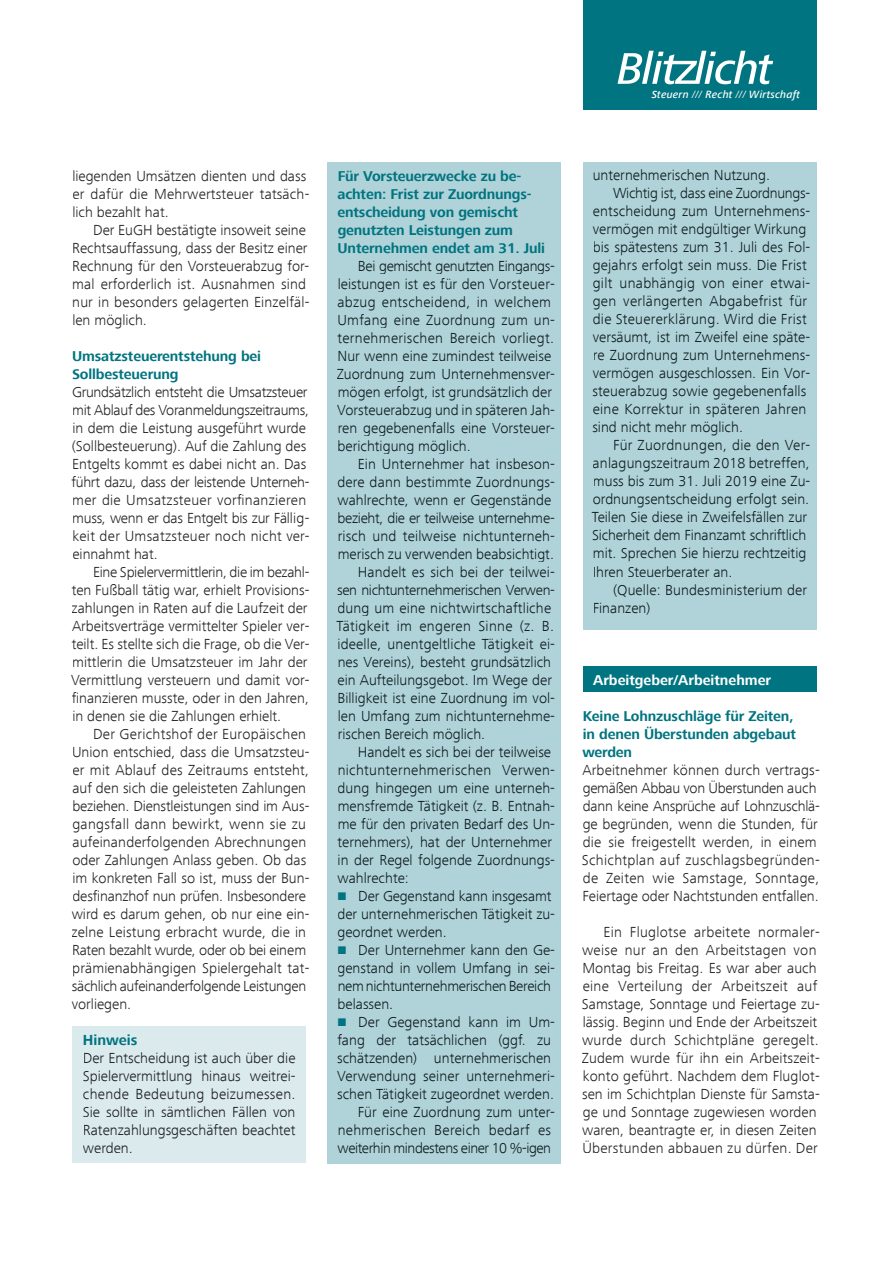
<style>
.page{position:relative;width:893px;height:1263px;background:#fff}
.page>*{position:absolute;margin:0;border:0;box-sizing:border-box;transform-origin:0 0}
.t1{font:300 15px/18px "Frutiger Next Com";color:#231f20}
.t2{font:300 15px/18px "Frutiger Next Com";color:#0c191d}
.t3{font:300 15px "Frutiger Next Com";letter-spacing:.02em;color:#0c191d}
.t4{font:300 15px/18px "Frutiger Next Com";color:#1a1c1f;text-align:justify}
.t5{font:300 15px "Frutiger Next Com";letter-spacing:-.02em;color:#0c191d}
.t6{font:700 15px "Frutiger Next Com";color:#007480}
.t7{font:700 14.7px/18px "Frutiger Next Com";letter-spacing:-.01em;color:#007480}
.t8{font:700 14.7px "Frutiger Next Com";color:#fff}
.t9{font:italic 500 10.8px "Frutiger Next Com";letter-spacing:.02em;color:#fff}
.s1{font-weight:400}
.s2{color:#007480}
</style>
<div class="page">
<div style="left:72px;top:1027px;width:234px;height:136px;background:#dbeaed"></div>
<div style="left:583px;top:667px;width:233px;height:25px;background:#007480"></div>
<div style="left:327px;top:163px;width:234px;height:1001px;background:#b0d3d9"></div>
<div style="left:583px;top:162px;width:233px;height:468px;background:#b0d3d9"></div>
<div style="left:583px;top:0;width:233px;height:110px;background:#007480"></div>
<svg style="left:617px;top:51px;width:156px;height:33px"></svg>
<p class="t9" style="left:652px;top:88px;width:150px">Steuern <span class="s1">///</span> Recht <span class="s1">///</span> Wirtschaft</p>
<p class="t1" style="left:72px;top:167px;width:239px">liegenden Umsätzen dienten und dass er dafür die Mehrwertsteuer tatsäch&shy;lich bezahlt hat.</p>
<p class="t1" style="left:72px;top:221px;width:239px;text-indent:21px">Der EuGH bestätigte insoweit seine Rechtsauffassung, dass der Besitz einer Rechnung für den Vorsteuerabzug for&shy;mal erforderlich ist. Ausnahmen sind nur in besonders gelagerten Einzelfäl&shy;len möglich.</p>
<p class="t7" style="left:72px;top:347px;width:191px">Umsatzsteuerentstehung bei<br>Sollbesteuerung</p>
<p class="t1" style="left:72px;top:383px;width:239px">Grundsätzlich entsteht die Umsatzsteuer mit Ablauf des Voranmeldungszeitraums, in dem die Leistung ausgeführt wurde (Sollbesteuerung). Auf die Zahlung des Entgelts kommt es dabei nicht an. Das führt dazu, dass der leistende Unterneh&shy;mer die Umsatzsteuer vorfinanzieren muss, wenn er das Entgelt bis zur Fällig&shy;keit der Umsatzsteuer noch nicht ver&shy;einnahmt hat.</p>
<p class="t1" style="left:71px;top:563px;width:240px;text-indent:22px">Eine Spielervermittlerin, die im bezahl&shy;ten Fußball tätig war, erhielt Provisions&shy;zahlungen in Raten auf die Laufzeit der Arbeitsverträge vermittelter Spieler ver&shy;teilt. Es stellte sich die Frage, ob die Ver&shy;mittlerin die Umsatzsteuer im Jahr der Vermittlung versteuern und damit vor&shy;finanzieren musste, oder in den Jahren, in denen sie die Zahlungen erhielt.</p>
<p class="t1" style="left:72px;top:725px;width:239px;text-indent:21px">Der Gerichtshof der Europäischen Union entschied, dass die Umsatzsteu&shy;er mit Ablauf des Zeitraums entsteht, auf den sich die geleisteten Zahlungen beziehen. Dienstleistungen sind im Aus&shy;gangsfall dann bewirkt, wenn sie zu aufeinanderfolgenden Abrechnungen oder Zahlungen Anlass geben. Ob das im konkreten Fall so ist, muss der Bun&shy;desfinanzhof nun prüfen. Insbesondere wird es darum gehen, ob nur eine ein&shy;zelne Leistung erbracht wurde, die in Raten bezahlt wurde, oder ob bei einem prämienabhängigen Spielergehalt tat&shy;sächlich aufeinanderfolgende Leistungen vorliegen.</p>
<p class="t6" style="left:83px;top:1031px;width:56px">Hinweis</p>
<p class="t4" style="left:83px;top:1049px;width:214px">Der Entscheidung ist auch über die Spielervermittlung hinaus weitrei&shy;chende Bedeutung beizumessen.<br>Sie sollte in sämtlichen Fällen von Ratenzahlungsgeschäften beachtet werden.</p>
<p class="t7" style="left:337px;top:167px;width:209px">Für Vorsteuerzwecke zu be&shy;achten: Frist zur Zuordnungs&shy;entscheidung von gemischt genutzten Leistungen zum<br>Unternehmen endet am 31. Juli</p>
<p class="t2" style="left:337px;top:257px;width:220px;text-indent:21px">Bei gemischt genutzten Eingangs&shy;leistungen ist es für den Vorsteuer&shy;abzug entscheidend, in welchem Umfang eine Zuordnung zum un&shy;ternehmerischen Bereich vorliegt.<br>Nur wenn eine zumindest teilweise Zuordnung zum Unternehmensver&shy;mögen erfolgt, ist grundsätzlich der Vorsteuerabzug und in späteren Jah&shy;ren gegebenenfalls eine Vorsteuer&shy;berichtigung möglich.</p>
<p class="t2" style="left:358px;top:455px;width:199px">Ein Unternehmer hat insbeson-</p>
<p class="t2" style="left:337px;top:473px;width:219px">dere dann bestimmte Zuordnungs-</p>
<p class="t2" style="left:338px;top:491px;width:215px">wahlrechte, wenn er Gegenstände</p>
<p class="t5" style="left:338px;top:509px;width:219px">bezieht, die er teilweise unternehme-</p>
<p class="t2" style="left:338px;top:527px;width:219px">risch und teilweise nichtunterneh-</p>
<p class="t2" style="left:338px;top:545px;width:218px">merisch zu verwenden beabsichtigt.</p>
<p class="t2" style="left:358px;top:563px;width:199px">Handelt es sich bei der teilwei-</p>
<p class="t5" style="left:337px;top:581px;width:219px">sen nichtunternehmerischen Verwen-</p>
<p class="t2" style="left:337px;top:599px;width:215px">dung um eine nichtwirtschaftliche</p>
<p class="t3" style="left:336px;top:617px;width:219px">Tätigkeit im engeren Sinne (z. B.</p>
<p class="t2" style="left:338px;top:635px;width:219px">ideelle, unentgeltliche Tätigkeit ei-</p>
<p class="t2" style="left:338px;top:653px;width:215px">nes Vereins), besteht grundsätzlich</p>
<p class="t2" style="left:338px;top:671px;width:216px">ein Aufteilungsgebot. Im Wege der</p>
<p class="t2" style="left:337px;top:689px;width:219px">Billigkeit ist eine Zuordnung im vol-</p>
<p class="t2" style="left:338px;top:707px;width:219px">len Umfang zum nichtunternehme-</p>
<p class="t2" style="left:338px;top:725px;width:149px">rischen Bereich möglich.</p>
<p class="t2" style="left:358px;top:743px;width:195px">Handelt es sich bei der teilweise</p>
<p class="t3" style="left:338px;top:761px;width:219px">nichtunternehmerischen Verwen-</p>
<p class="t2" style="left:337px;top:779px;width:219px">dung hingegen um eine unterneh-</p>
<p class="t2" style="left:338px;top:797px;width:219px">mensfremde Tätigkeit (z. B. Entnah-</p>
<p class="t2" style="left:338px;top:815px;width:219px">me für den privaten Bedarf des Un-</p>
<p class="t2" style="left:337px;top:833px;width:216px">ternehmers), hat der Unternehmer</p>
<p class="t2" style="left:338px;top:851px;width:219px">in der Regel folgende Zuordnungs-</p>
<p class="t2" style="left:338px;top:869px;width:73px">wahlrechte:</p>
<p class="t2" style="left:337px;top:887px;width:219px"><span class="s2">■</span> Der Gegenstand kann insgesamt der unternehmerischen Tätigkeit zu&shy;geordnet werden.</p>
<p class="t2" style="left:337px;top:941px;width:219px"><span class="s2">■</span> Der Unternehmer kann den Ge&shy;genstand in vollem Umfang in sei&shy;nem nichtunternehmerischen Bereich belassen.</p>
<p class="t2" style="left:337px;top:1013px;width:219px;text-align:right"><span class="s2">■</span> Der Gegenstand kann im Um&shy;fang der tatsächlichen (ggf. zu schätzenden) unternehmerischen<br>Verwendung seiner unternehmeri&shy;schen Tätigkeit zugeordnet werden.<br>Für eine Zuordnung zum unter&shy;nehmerischen Bereich bedarf es weiterhin mindestens einer 10 %-igen</p>
<p class="t2" style="left:593px;top:166px;width:179px">unternehmerischen Nutzung.</p>
<p class="t5" style="left:613px;top:185px;width:199px">Wichtig ist, dass eine Zuordnungs-</p>
<p class="t2" style="left:593px;top:202px;width:219px">entscheidung zum Unternehmens-</p>
<p class="t2" style="left:593px;top:220px;width:215px">vermögen mit endgültiger Wirkung</p>
<p class="t2" style="left:593px;top:238px;width:219px">bis spätestens zum 31. Juli des Fol-</p>
<p class="t2" style="left:593px;top:256px;width:216px">gejahrs erfolgt sein muss. Die Frist</p>
<p class="t3" style="left:593px;top:275px;width:219px">gilt unabhängig von einer etwai-</p>
<p class="t3" style="left:593px;top:293px;width:216px">gen verlängerten Abgabefrist für</p>
<p class="t3" style="left:593px;top:311px;width:216px">die Steuererklärung. Wird die Frist</p>
<p class="t2" style="left:593px;top:328px;width:219px">versäumt, ist im Zweifel eine späte-</p>
<p class="t2" style="left:593px;top:346px;width:219px">re Zuordnung zum Unternehmens-</p>
<p class="t2" style="left:593px;top:364px;width:219px">vermögen ausgeschlossen. Ein Vor-</p>
<p class="t2" style="left:592px;top:382px;width:216px">steuerabzug sowie gegebenenfalls</p>
<p class="t3" style="left:593px;top:401px;width:215px">eine Korrektur in späteren Jahren</p>
<p class="t2" style="left:592px;top:418px;width:152px">sind nicht mehr möglich.</p>
<p class="t3" style="left:613px;top:437px;width:199px">Für Zuordnungen, die den Ver-</p>
<p class="t2" style="left:593px;top:454px;width:219px">anlagungszeitraum 2018 betreffen,</p>
<p class="t2" style="left:593px;top:472px;width:219px">muss bis zum 31. Juli 2019 eine Zu-</p>
<p class="t2" style="left:593px;top:490px;width:218px">ordnungsentscheidung erfolgt sein.</p>
<p class="t2" style="left:592px;top:508px;width:217px">Teilen Sie diese in Zweifelsfällen zur</p>
<p class="t2" style="left:592px;top:526px;width:216px">Sicherheit dem Finanzamt schriftlich</p>
<p class="t2" style="left:593px;top:544px;width:215px">mit. Sprechen Sie hierzu rechtzeitig</p>
<p class="t2" style="left:593px;top:562px;width:141px">Ihren Steuerberater an.</p>
<p class="t2" style="left:613px;top:580px;width:196px">(Quelle: Bundesministerium der</p>
<p class="t2" style="left:593px;top:598px;width:59px">Finanzen)</p>
<p class="t8" style="left:593px;top:671px;width:180px">Arbeitgeber/Arbeitnehmer</p>
<p class="t7" style="left:582px;top:707px;width:215px">Keine Lohnzuschläge für Zeiten, in denen Überstunden abgebaut werden</p>
<p class="t1" style="left:582px;top:761px;width:239px">Arbeitnehmer können durch vertrags&shy;gemäßen Abbau von Überstunden auch dann keine Ansprüche auf Lohnzuschlä&shy;ge begründen, wenn die Stunden, für die sie freigestellt werden, in einem Schichtplan auf zuschlagsbegründen&shy;de Zeiten wie Samstage, Sonntage, Feiertage oder Nachtstunden entfallen.</p>
<p class="t1" style="left:582px;top:923px;width:240px;text-indent:22px">Ein Fluglotse arbeitete normaler&shy;weise nur an den Arbeitstagen von Montag bis Freitag. Es war aber auch eine Verteilung der Arbeitszeit auf Samstage, Sonntage und Feiertage zu&shy;lässig. Beginn und Ende der Arbeitszeit wurde durch Schichtpläne geregelt.<br>Zudem wurde für ihn ein Arbeitszeit&shy;konto geführt. Nachdem dem Fluglot&shy;sen im Schichtplan Dienste für Samsta&shy;ge und Sonntage zugewiesen worden waren, beantragte er, in diesen Zeiten Überstunden abbauen zu dürfen. Der</p>
</div>
